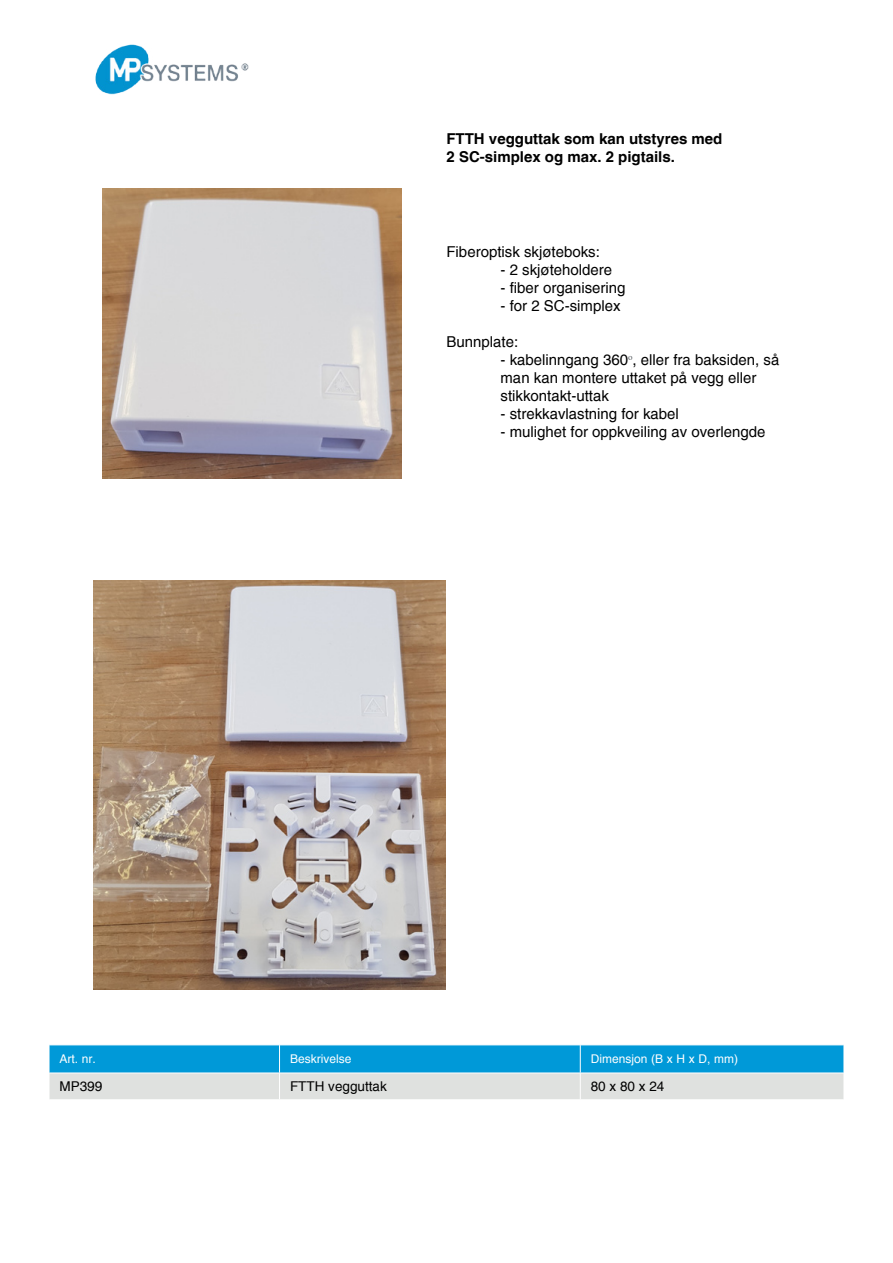
<style>
.page{position:relative;width:893px;height:1263px;background:#fff}
.page>*{position:absolute;margin:0;border:0;box-sizing:border-box;transform-origin:0 0}
.t1{font:15px/18px "Helvetica";color:#000}
.t2{font:700 15px/18px "Helvetica";color:#000}
.t3{font:13.5px "Helvetica";color:#000}
.t4{font:12px "Helvetica";color:#fff}
</style>
<div class="page">
<img style="left:95px;top:44px;width:154px;height:51px">
<img style="left:103px;top:189px;width:299px;height:289px">
<svg style="left:49px;top:1045px;width:795px;height:54px;background:#71bedc"></svg>
<img style="left:94px;top:580px;width:351px;height:409px">
<p class="t2" style="left:446px;top:129px;width:277px">FTTH vegguttak som kan utstyres med<br>2 SC-simplex og max. 2 pigtails.</p>
<p class="t1" style="left:446px;top:243px;width:155px">Fiberoptisk skjøteboks:</p>
<p class="t1" style="left:500px;top:261px;width:113px">- 2 skjøteholdere</p>
<p class="t1" style="left:500px;top:279px;width:127px">- fiber organisering</p>
<p class="t1" style="left:500px;top:297px;width:122px">- for 2 SC-simplex</p>
<p class="t1" style="left:446px;top:333px;width:73px">Bunnplate:</p>
<p class="t1" style="left:500px;top:351px;width:280px">- kabelinngang 360<sup>o</sup>, eller fra baksiden, så man kan montere uttaket på vegg eller stikkontakt-uttak</p>
<p class="t1" style="left:500px;top:405px;width:180px">- strekkavlastning for kabel</p>
<p class="t1" style="left:500px;top:423px;width:267px">- mulighet for oppkveiling av overlengde</p>
<p class="t4" style="left:60px;top:1052px;width:38px">Art. nr.</p>
<p class="t4" style="left:290px;top:1052px;width:63px">Beskrivelse</p>
<p class="t4" style="left:591px;top:1052px;width:149px">Dimensjon (B x H x D, mm)</p>
<p class="t3" style="left:60px;top:1079px;width:44px">MP399</p>
<p class="t3" style="left:290px;top:1079px;width:98px">FTTH vegguttak</p>
<p class="t3" style="left:591px;top:1079px;width:75px">80 x 80 x 24</p>
</div>
